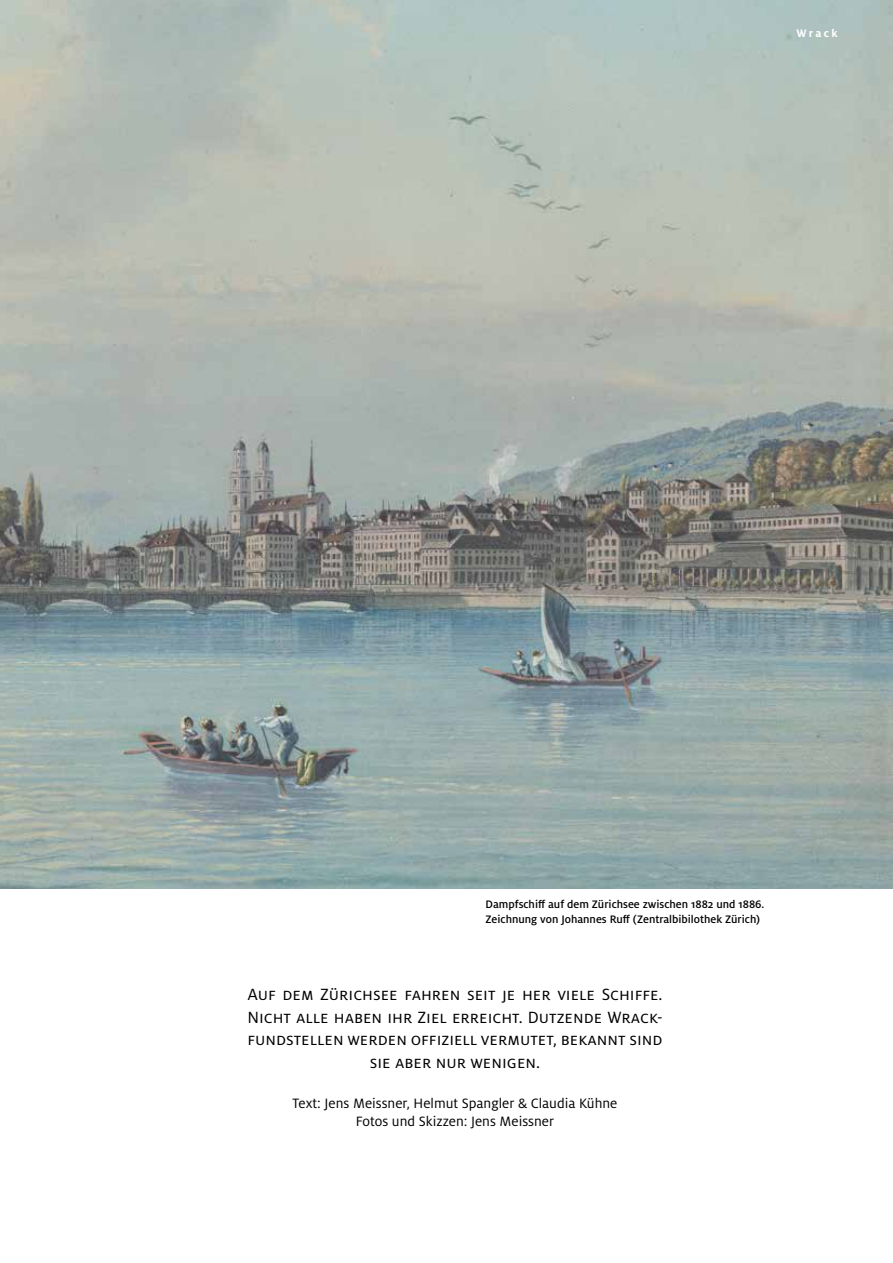
<style>
.page{position:relative;width:893px;height:1263px;background:#fff}
.page>*{position:absolute;margin:0;border:0;box-sizing:border-box;transform-origin:0 0}
.t1{font:18px/22.5px "Milo OT";color:#000;text-align:center}
.t2{font:15px/18px "Milo OT";color:#000;text-align:center}
.t3{font:500 12px/15px "Milo OT";color:#000}
.t4{font:700 12px "Milo OT";letter-spacing:.19em;color:#fff}
</style>
<div class="page">
<img style="left:0;top:0;width:893px;height:889px">
<p class="t4" style="left:797px;top:26px;width:43px">Wrack</p>
<p class="t3" style="left:486px;top:897px;width:280px">Dampfschiff auf dem Zürichsee zwischen 1882 und 1886.<br>Zeichnung von Johannes Ruff (Zentralbibilothek Zürich)</p>
<p class="t1" style="left:247px;top:983px;width:417px">Auf dem Zürichsee fahren seit je her viele Schiffe.<br>Nicht alle haben ihr Ziel erreicht. Dutzende Wrack&shy;fundstellen werden offiziell vermutet, bekannt sind sie aber nur wenigen.</p>
<p class="t2" style="left:293px;top:1094px;width:326px">Text: Jens Meissner, Helmut Spangler &amp; Claudia Kühne<br>Fotos und Skizzen: Jens Meissner</p>
</div>
